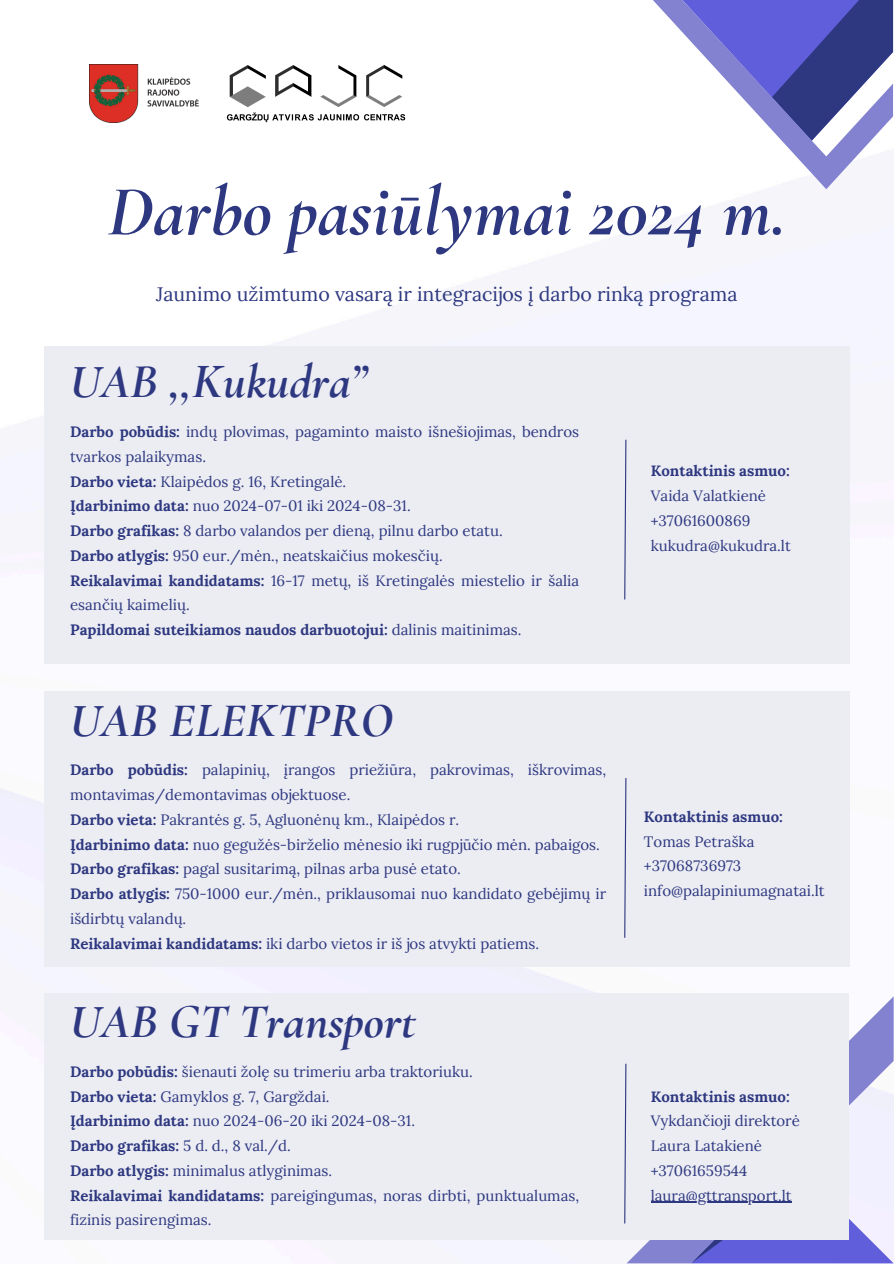
<style>
.page{position:relative;width:894px;height:1264px;background:#fff}
.page>*{position:absolute;margin:0;border:0;box-sizing:border-box;transform-origin:0 0}
.t1{font:italic 700 71.55px "Cormorant Garamond";color:#2d3880}
.t2{font:italic 700 49.05px "Cormorant Garamond";color:#2d3880}
.t3{font:19.65px "Lora";color:#2d3880}
.t4{font:15px/24.8px "Lora";color:#2d3880}
.t5{font:700 15px "Lora";color:#2d3880}
.s1{font-weight:700}
.s2{font-weight:400}
</style>
<div class="page">
<img style="left:0;top:0;width:893px;height:1263px">
<svg style="left:650px;top:0;width:242px;height:189px"></svg>
<svg style="left:626px;top:996px;width:267px;height:266px"></svg>
<svg style="left:691px;top:1162px;width:202px;height:100px"></svg>
<img style="left:89px;top:64px;width:121px;height:58px">
<img style="left:226px;top:64px;width:179px;height:58px">
<div style="left:44px;top:346px;width:804px;height:317px;background:#ececf3"></div>
<svg style="left:624px;top:439px;width:3px;height:161px"></svg>
<div style="left:44px;top:691px;width:804px;height:275px;background:#ececf3"></div>
<svg style="left:624px;top:778px;width:3px;height:160px"></svg>
<div style="left:44px;top:993px;width:804px;height:247px;background:#ececf3"></div>
<hr style="left:650px;top:1201px;width:141px;height:1px;background:#2d3880">
<svg style="left:624px;top:1063px;width:3px;height:161px"></svg>
<p class="t1" style="left:107px;top:168px;width:680px">Darbo pasiūlymai 2024 m.</p>
<h1 class="t3" style="left:156px;top:281px;width:582px">Jaunimo užimtumo vasarą ir integracijos į darbo rinką programa</h1>
<h4 class="t2" style="left:70px;top:352px;width:297px">UAB ,,Kukudra”</h4>
<h3 class="t4" style="left:70px;top:419px;width:510px"><span class="s1">Darbo pobūdis:</span> indų plovimas, pagaminto maisto išnešiojimas, bendros tvarkos palaikymas.</h3>
<p class="t4" style="left:70px;top:468px;width:277px"><span class="s1">Darbo vieta:</span> Klaipėdos g. 16, Kretingalė.</p>
<p class="t4" style="left:70px;top:493px;width:342px"><span class="s1">Įdarbinimo data:</span> nuo 2024-07-01 iki 2024-08-31.</p>
<p class="t4" style="left:70px;top:518px;width:434px"><span class="s1">Darbo grafikas:</span> 8 darbo valandos per dieną, pilnu darbo etatu.</p>
<p class="t4" style="left:70px;top:543px;width:374px"><span class="s1">Darbo atlygis:</span> 950 eur./mėn., neatskaičius mokesčių.</p>
<p class="t4" style="left:70px;top:567px;width:510px"><span class="s1">Reikalavimai kandidatams:</span> 16-17 metų, iš Kretingalės miestelio ir šalia esančių kaimelių.</p>
<p class="t5" style="left:70px;top:620px;width:453px">Papildomai suteikiamos naudos darbuotojui: <span class="s2">dalinis maitinimas.</span></p>
<p class="t2" style="left:70px;top:690px;width:324px">UAB ELEKTPRO</p>
<h2 class="t4" style="left:70px;top:757px;width:537px"><span class="s1">Darbo pobūdis:</span> palapinių, įrangos priežiūra, pakrovimas, iškrovimas, montavimas/demontavimas objektuose.</h2>
<p class="t4" style="left:70px;top:807px;width:390px"><span class="s1">Darbo vieta:</span> Pakrantės g. 5, Agluonėnų km., Klaipėdos r.</p>
<p class="t4" style="left:70px;top:831px;width:531px"><span class="s1">Įdarbinimo data:</span> nuo gegužės-birželio mėnesio iki rugpjūčio mėn. pabaigos.</p>
<p class="t4" style="left:70px;top:856px;width:392px"><span class="s1">Darbo grafikas:</span> pagal susitarimą, pilnas arba pusė etato.</p>
<p class="t4" style="left:70px;top:881px;width:537px"><span class="s1">Darbo atlygis:</span> 750-1000 eur./mėn., priklausomai nuo kandidato gebėjimų ir išdirbtų valandų.</p>
<p class="t4" style="left:70px;top:930px;width:470px"><span class="s1">Reikalavimai kandidatams:</span> iki darbo vietos ir iš jos atvykti patiems.</p>
<p class="t2" style="left:70px;top:991px;width:347px">UAB GT Transport</p>
<h3 class="t4" style="left:70px;top:1058px;width:404px"><span class="s1">Darbo pobūdis:</span> šienauti žolę su trimeriu arba traktoriuku.</h3>
<p class="t4" style="left:70px;top:1083px;width:261px"><span class="s1">Darbo vieta:</span> Gamyklos g. 7, Gargždai.</p>
<p class="t4" style="left:70px;top:1108px;width:346px"><span class="s1">Įdarbinimo data:</span> nuo 2024-06-20 iki 2024-08-31.</p>
<p class="t5" style="left:70px;top:1136px;width:222px">Darbo grafikas: <span class="s2">5 d. d., 8 val./d.</span></p>
<p class="t4" style="left:70px;top:1157px;width:263px"><span class="s1">Darbo atlygis:</span> minimalus atlyginimas.</p>
<p class="t4" style="left:70px;top:1182px;width:510px"><span class="s1">Reikalavimai kandidatams:</span> pareigingumas, noras dirbti, punktualumas, fizinis pasirengimas.</p>
<p class="t5" style="left:650px;top:461px;width:140px">Kontaktinis asmuo:</p>
<p class="t4" style="left:650px;top:483px;width:141px">Vaida Valatkienė +37061600869 kukudra@kukudra.lt</p>
<p class="t5" style="left:643px;top:806px;width:140px">Kontaktinis asmuo:</p>
<p class="t4" style="left:643px;top:828px;width:182px">Tomas Petraška +37068736973 info@palapiniumagnatai.lt</p>
<p class="t5" style="left:650px;top:1086px;width:140px">Kontaktinis asmuo:</p>
<p class="t4" style="left:650px;top:1108px;width:150px">Vykdančioji direktorė<br>Laura Latakienė +37061659544</p>
<p class="t4" style="left:650px;top:1182px;width:142px">laura@gttransport.lt</p>
</div>
